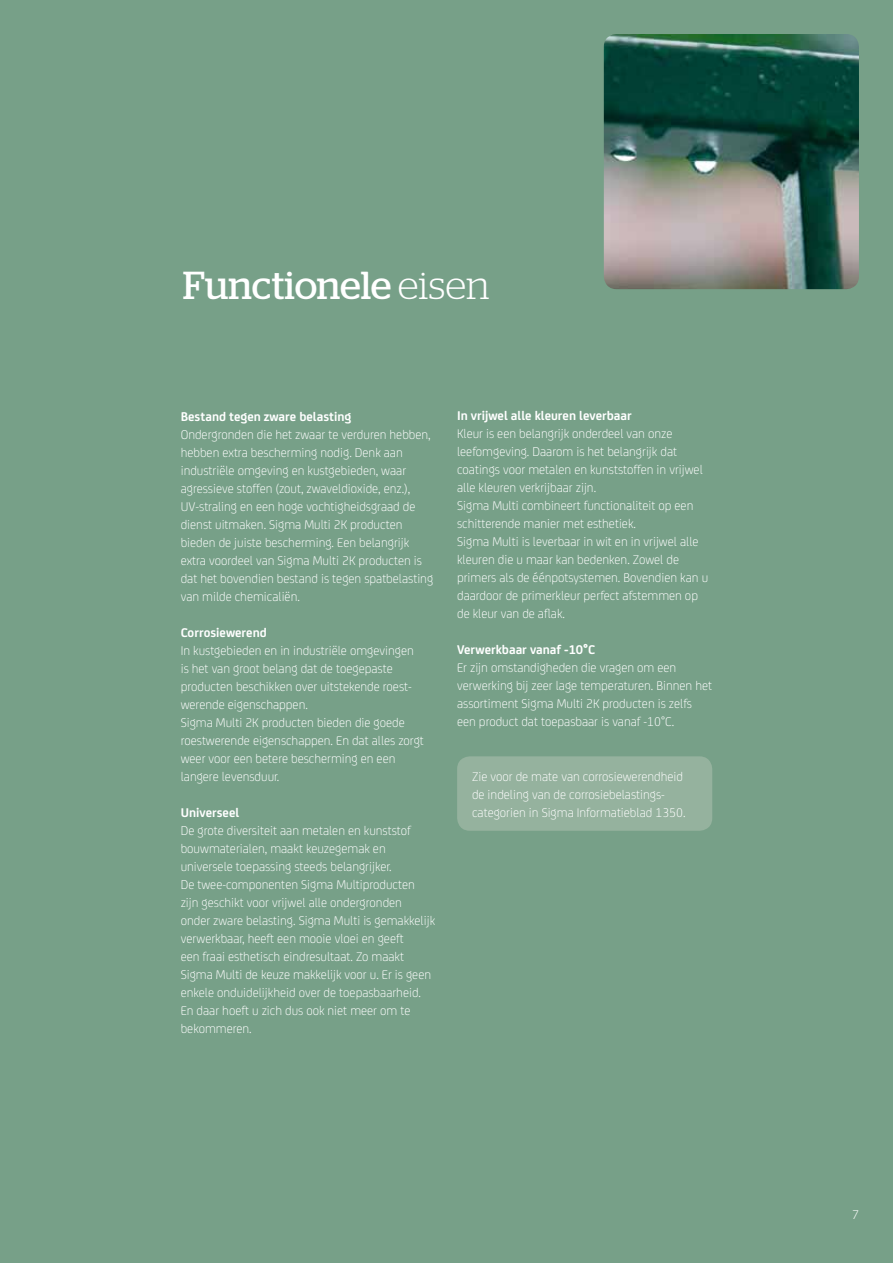
<style>
.page{position:relative;width:893px;height:1263px;background:#77a088}
.page>*{position:absolute;margin:0;border:0;box-sizing:border-box;transform-origin:0 0}
.t1{font:39px "Stag";letter-spacing:-.005em;color:#fff}
.t2{font:300 13.5px/18px "FS Joey";color:#fff}
.t3{font:700 13.5px "FS Joey";color:#fff}
.s1{font-weight:300}
</style>
<div class="page">
<img style="left:604px;top:34px;width:255px;height:255px">
<div style="left:457px;top:756px;width:255px;height:75px;background:#95b29e;border-radius:13px"></div>
<h1 class="t1" style="left:183px;top:263px;width:308px">Functionele <span class="s1">eisen</span></h1>
<p class="t3" style="left:181px;top:406px;width:172px">Bestand tegen zware belasting</p>
<p class="t2" style="left:181px;top:424px;width:254px">Ondergronden die het zwaar te verduren hebben, hebben extra bescherming nodig. Denk aan industriële omgeving en kustgebieden, waar agressieve stoffen (zout, zwaveldioxide, enz.), UV-straling en een hoge vochtigheidsgraad de dienst uitmaken. Sigma Multi 2K producten bieden de juiste bescherming. Een belangrijk extra voordeel van Sigma Multi 2K producten is dat het bovendien bestand is tegen spatbelasting van milde chemicaliën.</p>
<p class="t3" style="left:181px;top:622px;width:88px">Corrosiewerend</p>
<p class="t2" style="left:181px;top:640px;width:245px">In kustgebieden en in industriële omgevingen is het van groot belang dat de toegepaste producten beschikken over uitstekende roest&shy;werende eigenschappen.<br>Sigma Multi 2K producten bieden die goede roestwerende eigenschappen. En dat alles zorgt weer voor een betere bescherming en een langere levensduur.</p>
<p class="t3" style="left:181px;top:802px;width:60px">Universeel</p>
<p class="t2" style="left:181px;top:820px;width:256px">De grote diversiteit aan metalen en kunststof bouwmaterialen, maakt keuzegemak en universele toepassing steeds belangrijker.<br>De twee-componenten Sigma Multiproducten zijn geschikt voor vrijwel alle ondergronden<br>onder zware belasting. Sigma Multi is gemakkelijk verwerkbaar, heeft een mooie vloei en geeft<br>een fraai esthetisch eindresultaat. Zo maakt Sigma Multi de keuze makkelijk voor u. Er is geen enkele onduidelijkheid over de toepasbaarheid.<br>En daar hoeft u zich dus ook niet meer om te bekommeren.</p>
<p class="t3" style="left:457px;top:406px;width:176px">In vrijwel alle kleuren leverbaar</p>
<p class="t2" style="left:457px;top:424px;width:253px">Kleur is een belangrijk onderdeel van onze leefomgeving. Daarom is het belangrijk dat coatings voor metalen en kunststoffen in vrijwel alle kleuren verkrijbaar zijn.<br>Sigma Multi combineert functionaliteit op een schitterende manier met esthetiek.<br>Sigma Multi is leverbaar in wit en in vrijwel alle kleuren die u maar kan bedenken. Zowel de primers als de éénpotsystemen. Bovendien kan u daardoor de primerkleur perfect afstemmen op de kleur van de aflak.</p>
<p class="t3" style="left:457px;top:640px;width:140px">Verwerkbaar vanaf -10°C</p>
<p class="t2" style="left:457px;top:658px;width:256px">Er zijn omstandigheden die vragen om een verwerking bij zeer lage temperaturen. Binnen het assortiment Sigma Multi 2K producten is zelfs een product dat toepasbaar is vanaf -10°C.</p>
<p class="t2" style="left:472px;top:766px;width:215px">Zie voor de mate van corrosiewerendheid de indeling van de corrosiebelastings&shy;categorien in Sigma Informatieblad 1350.</p>
<p class="t2" style="left:852px;top:1205px;width:8px">7</p>
</div>
